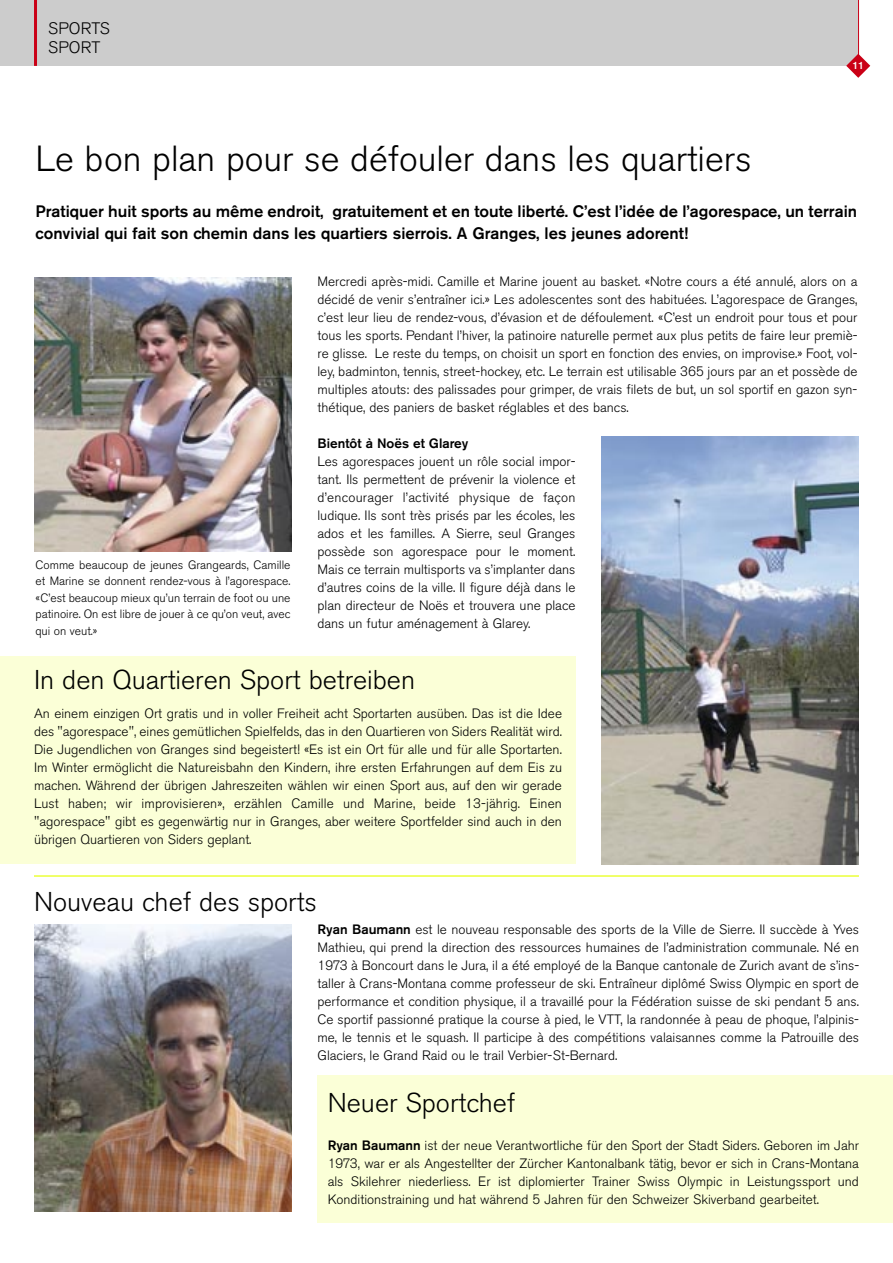
<style>
.page{position:relative;width:893px;height:1263px;background:#fff}
.page>*{position:absolute;margin:0;border:0;box-sizing:border-box;transform-origin:0 0}
.t1{font:300 36px "Akzidenz Grotesk BE";color:#000}
.t2{font:300 27px "Akzidenz Grotesk BE";color:#000}
.t3{font:500 16.5px/22.5px "Akzidenz Grotesk BE";color:#000}
.t4{font:300 16.5px/19.5px "Akzidenz Grotesk BE";color:#000}
.t5{font:300 13.5px/18px "Akzidenz Grotesk BE";color:#000;text-align:justify}
.t6{font:500 13.5px "Akzidenz Grotesk BE";color:#000}
.t7{font:300 12px/16.5px "Akzidenz Grotesk BE";color:#000;text-align:justify}
.t8{font:500 10.5px "Akzidenz Grotesk BE";color:#fff}
.s1{font-weight:500}
</style>
<div class="page">
<div style="left:317px;top:1075px;width:576px;height:147px;background:#fbffd7"></div>
<div style="left:0;top:0;width:859px;height:66px;background:#ccc"></div>
<svg style="left:846px;top:54px;width:24px;height:24px"></svg>
<hr style="left:858px;top:0;width:1px;height:66px;background:#ca0016">
<hr style="left:34px;top:0;width:3px;height:66px;background:#ca0016">
<div style="left:0;top:657px;width:575px;height:207px;background:#fbffd7"></div>
<img style="left:34px;top:278px;width:258px;height:273px">
<img style="left:34px;top:924px;width:258px;height:288px">
<img style="left:601px;top:437px;width:258px;height:427px">
<hr style="left:34px;top:875px;width:825px;height:2px;background:#ebff38">
<p class="t4" style="left:48px;top:20px;width:63px">SPORTS<br>SPORT</p>
<p class="t8" style="left:852px;top:62px;width:13px">11</p>
<h1 class="t1" style="left:36px;top:146px;width:717px">Le bon plan pour se défouler dans les quartiers</h1>
<p class="t3" style="left:36px;top:201px;width:823px">Pratiquer huit sports au même endroit, gratuitement et en toute liberté. C’est l’idée de l’agorespace, un terrain convivial qui fait son chemin dans les quartiers sierrois. A Granges, les jeunes adorent!</p>
<p class="t5" style="left:317px;top:274px;width:541px">Mercredi après-midi. Camille et Marine jouent au basket. «Notre cours a été annulé, alors on a décidé de venir s’entraîner ici.» Les adolescentes sont des habituées. L’agorespace de Granges, c’est leur lieu de rendez-vous, d’évasion et de défoulement. «C’est un endroit pour tous et pour tous les sports. Pendant l’hiver, la patinoire naturelle permet aux plus petits de faire leur premiè&shy;re glisse. Le reste du temps, on choisit un sport en fonction des envies, on improvise.» Foot, vol&shy;ley, badminton, tennis, street-hockey, etc. Le terrain est utilisable 365 jours par an et possède de multiples atouts: des palissades pour grimper, de vrais filets de but, un sol sportif en gazon syn&shy;thétique, des paniers de basket réglables et des bancs.</p>
<p class="t6" style="left:317px;top:439px;width:152px">Bientôt à Noës et Glarey</p>
<p class="t5" style="left:317px;top:454px;width:259px">Les agorespaces jouent un rôle social impor&shy;tant. Ils permettent de prévenir la violence et d’encourager l’activité physique de façon ludique. Ils sont très prisés par les écoles, les ados et les familles. A Sierre, seul Granges possède son agorespace pour le moment.<br>Mais ce terrain multisports va s’implanter dans d’autres coins de la ville. Il figure déjà dans le plan directeur de Noës et trouvera une place dans un futur aménagement à Glarey.</p>
<p class="t7" style="left:36px;top:558px;width:256px">Comme beaucoup de jeunes Grangeards, Camille et Marine se donnent rendez-vous à l’agorespace. «C’est beaucoup mieux qu’un terrain de foot ou une patinoire. On est libre de jouer à ce qu’on veut, avec qui on veut.»</p>
<h2 class="t2" style="left:34px;top:669px;width:383px">In den Quartieren Sport betreiben</h2>
<p class="t5" style="left:34px;top:706px;width:529px">An einem einzigen Ort gratis und in voller Freiheit acht Sportarten ausüben. Das ist die Idee des "agorespace", eines gemütlichen Spielfelds, das in den Quartieren von Siders Realität wird.<br>Die Jugendlichen von Granges sind begeistert! «Es ist ein Ort für alle und für alle Sportarten.<br>Im Winter ermöglicht die Natureisbahn den Kindern, ihre ersten Erfahrungen auf dem Eis zu machen. Während der übrigen Jahreszeiten wählen wir einen Sport aus, auf den wir gerade Lust haben; wir improvisieren», erzählen Camille und Marine, beide 13-jährig. Einen "agorespace" gibt es gegenwärtig nur in Granges, aber weitere Sportfelder sind auch in den übrigen Quartieren von Siders geplant.</p>
<h2 class="t2" style="left:34px;top:892px;width:284px">Nouveau chef des sports</h2>
<p class="t5" style="left:317px;top:922px;width:543px"><span class="s1">Ryan Baumann</span> est le nouveau responsable des sports de la Ville de Sierre. Il succède à Yves Mathieu, qui prend la direction des ressources humaines de l’administration communale. Né en 1973 à Boncourt dans le Jura, il a été employé de la Banque cantonale de Zurich avant de s’ins&shy;taller à Crans-Montana comme professeur de ski. Entraîneur diplômé Swiss Olympic en sport de performance et condition physique, il a travaillé pour la Fédération suisse de ski pendant 5 ans.<br>Ce sportif passionné pratique la course à pied, le VTT, la randonnée à peau de phoque, l’alpinis&shy;me, le tennis et le squash. Il participe à des compétitions valaisannes comme la Patrouille des Glaciers, le Grand Raid ou le trail Verbier-St-Bernard.</p>
<h2 class="t2" style="left:328px;top:1092px;width:189px">Neuer Sportchef</h2>
<p class="t5" style="left:328px;top:1138px;width:533px"><span class="s1">Ryan Baumann</span> ist der neue Verantwortliche für den Sport der Stadt Siders. Geboren im Jahr 1973, war er als Angestellter der Zürcher Kantonalbank tätig, bevor er sich in Crans-Montana als Skilehrer niederliess. Er ist diplomierter Trainer Swiss Olympic in Leistungssport und Konditionstraining und hat während 5 Jahren für den Schweizer Skiverband gearbeitet.</p>
</div>
